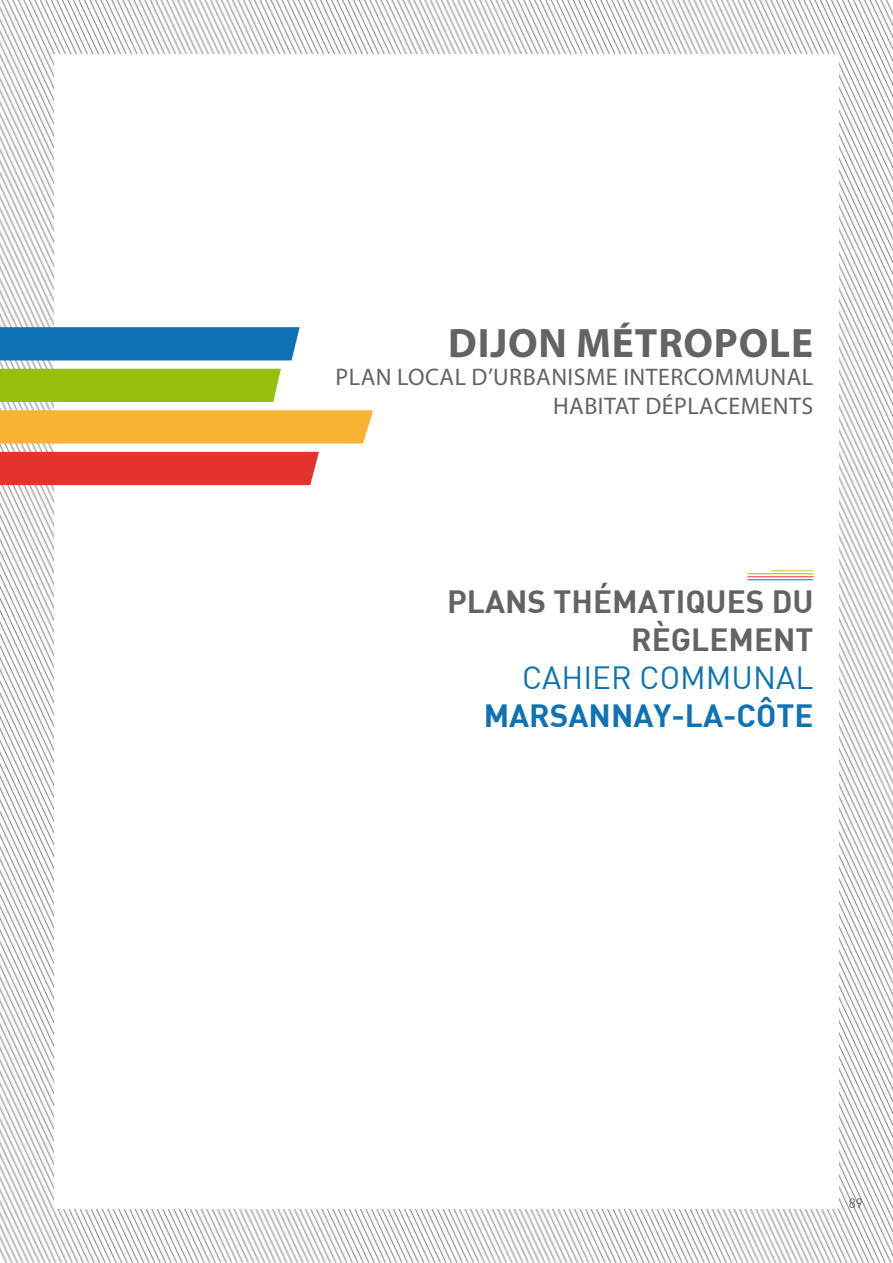
<style>
.page{position:relative;width:893px;height:1263px;background:#fff}
.page>*{position:absolute;margin:0;border:0;box-sizing:border-box;transform-origin:0 0}
.t1{font:700 41.25px "Myriad Pro";letter-spacing:.02em;color:#636366}
.t2{font:700 31.5px/37.8px "DIN";color:#636366;text-align:right}
.t3{font:700 31.5px "DIN";color:#0e72b5}
.t4{font:31.5px "DIN";color:#0e72b5}
.t5{font:24px/28.8px "Myriad Pro";letter-spacing:.02em;color:#636366;text-align:right}
.t6{font:13.5px "DIN";color:#636366}
</style>
<div class="page">
<img style="left:0;top:0;width:893px;height:1263px">
<div style="left:54px;top:54px;width:785px;height:1155px;background:#fff"></div>
<div style="left:0;top:327px;width:300px;height:33px;background:#0e72b5"></div>
<div style="left:0;top:452px;width:319px;height:33px;background:#e5322d"></div>
<svg style="left:0;top:410px;width:373px;height:34px;background:#f8b539"></svg>
<div style="left:0;top:369px;width:281px;height:33px;background:#97bf0d"></div>
<hr style="left:771px;top:570px;width:42px;height:1px;background:#f8b333">
<hr style="left:747px;top:573px;width:66px;height:1px;background:#97bf0d">
<hr style="left:747px;top:576px;width:66px;height:1px;background:#e5322d">
<hr style="left:747px;top:579px;width:66px;height:1px;background:#0e72b5">
<h1 class="t1" style="left:448px;top:316px;width:366px">DIJON MÉTROPOLE</h1>
<p class="t5" style="left:336px;top:362px;width:479px">PLAN LOCAL D’URBANISME INTERCOMMUNAL<br>HABITAT DÉPLACEMENTS</p>
<h2 class="t2" style="left:447px;top:584px;width:368px">PLANS THÉMATIQUES DU<br>RÈGLEMENT</h2>
<h2 class="t4" style="left:522px;top:663px;width:293px">CAHIER COMMUNAL</h2>
<h2 class="t3" style="left:484px;top:700px;width:22px">MARSANNAY</h2>
<h2 class="t3" style="left:671px;top:700px;width:124px">-LA-CÔTE</h2>
<p class="t6" style="left:849px;top:1197px;width:16px">89</p>
</div>
